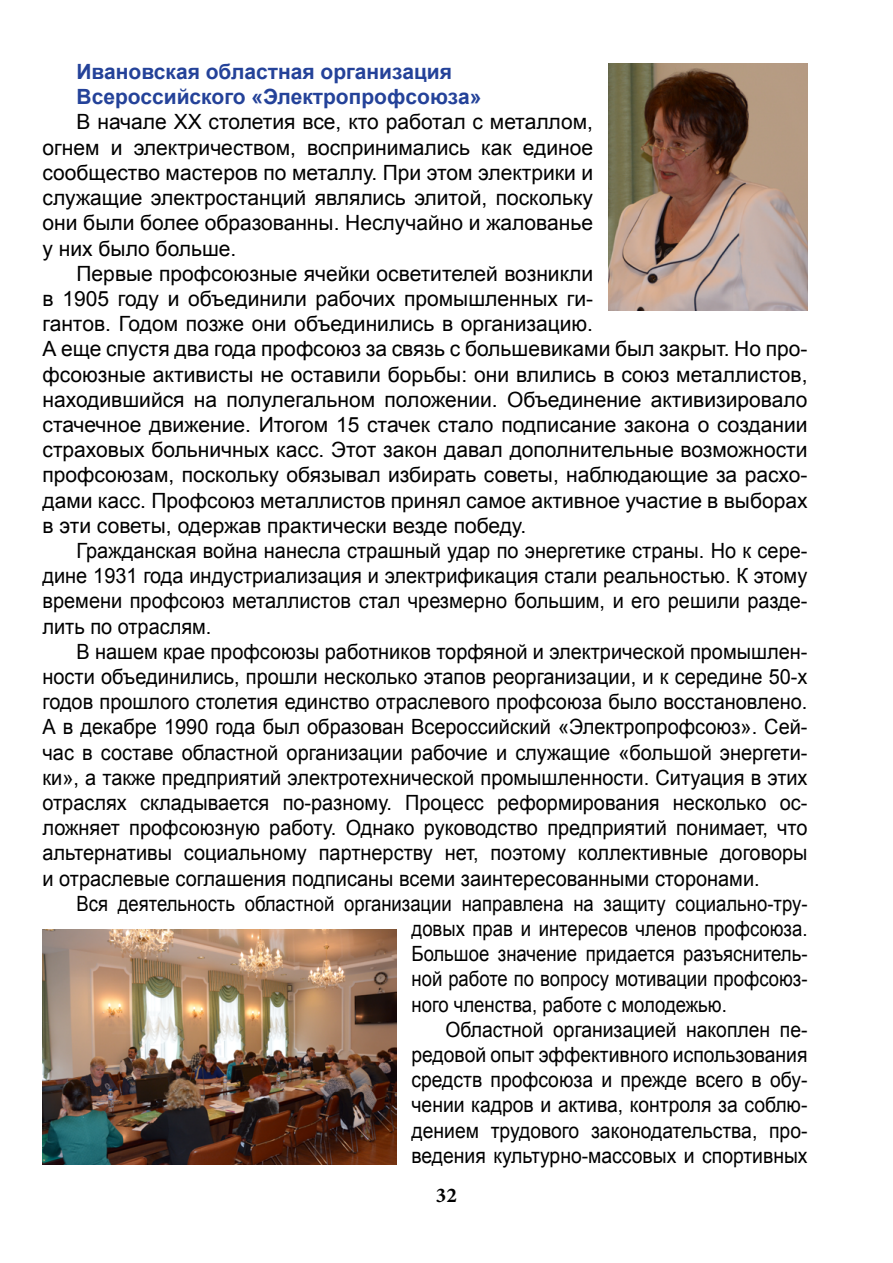
<style>
.page{position:relative;width:893px;height:1263px;background:#fff}
.page>*{position:absolute;margin:0;border:0;box-sizing:border-box;transform-origin:0 0}
.t1{font:21px/25.2px "Arial";color:#000;text-align:justify;scale:.95 1}
.t2{font:21px/25.2px "Arial";color:#000;text-align:justify}
.t3{font:21px/25.2px "Arial";color:#000;text-align:justify;scale:.92 1}
.t4{font:21px/25.2px "Arial";color:#000;text-align:justify;scale:.88 1}
.t5{font:700 21px/25.2px "Arial";color:#244299}
.t6{font:700 21px "Minion Pro";color:#000}
</style>
<div class="page">
<img style="left:608px;top:64px;width:200px;height:246px">
<img style="left:43px;top:929px;width:354px;height:235px">
<p class="t5" style="left:77px;top:60px;width:406px">Ивановская областная организация<br>Всероссийского «Электропрофсоюза»</p>
<p class="t2" style="left:43px;top:110px;width:552px;text-indent:34px">В начале XX столетия все, кто работал с металлом, огнем и электричеством, воспринимались как единое сообщество мастеров по металлу. При этом электрики и служащие электростанций являлись элитой, поскольку они были более образованны. Неслучайно и жалованье у них было больше.</p>
<p class="t2" style="left:43px;top:261px;width:766px;text-align:left;text-indent:34px">Первые профсоюзные ячейки осветителей возникли<br>в 1905 году и объединили рабочих промышленных ги-<br>гантов. Годом позже они объединились в организацию.<br>А еще спустя два года профсоюз за связь с большевиками был закрыт. Но про&shy;фсоюзные активисты не оставили борьбы: они влились в союз металлистов, находившийся на полулегальном положении. Объединение активизировало стачечное движение. Итогом 15 стачек стало подписание закона о создании страховых больничных касс. Этот закон давал дополнительные возможности профсоюзам, поскольку обязывал избирать советы, наблюдающие за расхо&shy;дами касс. Профсоюз металлистов принял самое активное участие в выборах в эти советы, одержав практически везде победу.</p>
<p class="t1" style="left:43px;top:538px;width:807px;text-indent:34px">Гражданская война нанесла страшный удар по энергетике страны. Но к сере&shy;дине 1931 года индустриализация и электрификация стали реальностью. К этому времени профсоюз металлистов стал чрезмерно большим, и его решили разде&shy;лить по отраслям.</p>
<p class="t1" style="left:43px;top:639px;width:807px;text-indent:34px">В нашем крае профсоюзы работников торфяной и электрической промышлен&shy;ности объединились, прошли несколько этапов реорганизации, и к середине 50-х годов прошлого столетия единство отраслевого профсоюза было восстановлено.<br>А в декабре 1990 года был образован Всероссийский «Электропрофсоюз». Сей&shy;час в составе областной организации рабочие и служащие «большой энергети&shy;ки», а также предприятий электротехнической промышленности. Ситуация в этих отраслях складывается по-разному. Процесс реформирования несколько ос&shy;ложняет профсоюзную работу. Однако руководство предприятий понимает, что альтернативы социальному партнерству нет, поэтому коллективные договоры и отраслевые соглашения подписаны всеми заинтересованными сторонами.</p>
<p class="t4" style="left:412px;top:891px;width:451px;text-indent:-335px">Вся деятельность областной организации направлена на защиту социально-тру&shy;довых прав и интересов членов профсоюза.<br>Большое значение придается разъяснитель&shy;ной работе по вопросу мотивации профсоюз&shy;ного членства, работе с молодежью.</p>
<p class="t3" style="left:412px;top:1017px;width:432px;text-indent:34px">Областной организацией накоплен пе&shy;редовой опыт эффективного использования средств профсоюза и прежде всего в обу&shy;чении кадров и актива, контроля за соблю&shy;дением трудового законодательства, про&shy;ведения культурно-массовых и спортивных</p>
<p class="t6" style="left:436px;top:1180px;width:22px">32</p>
</div>
